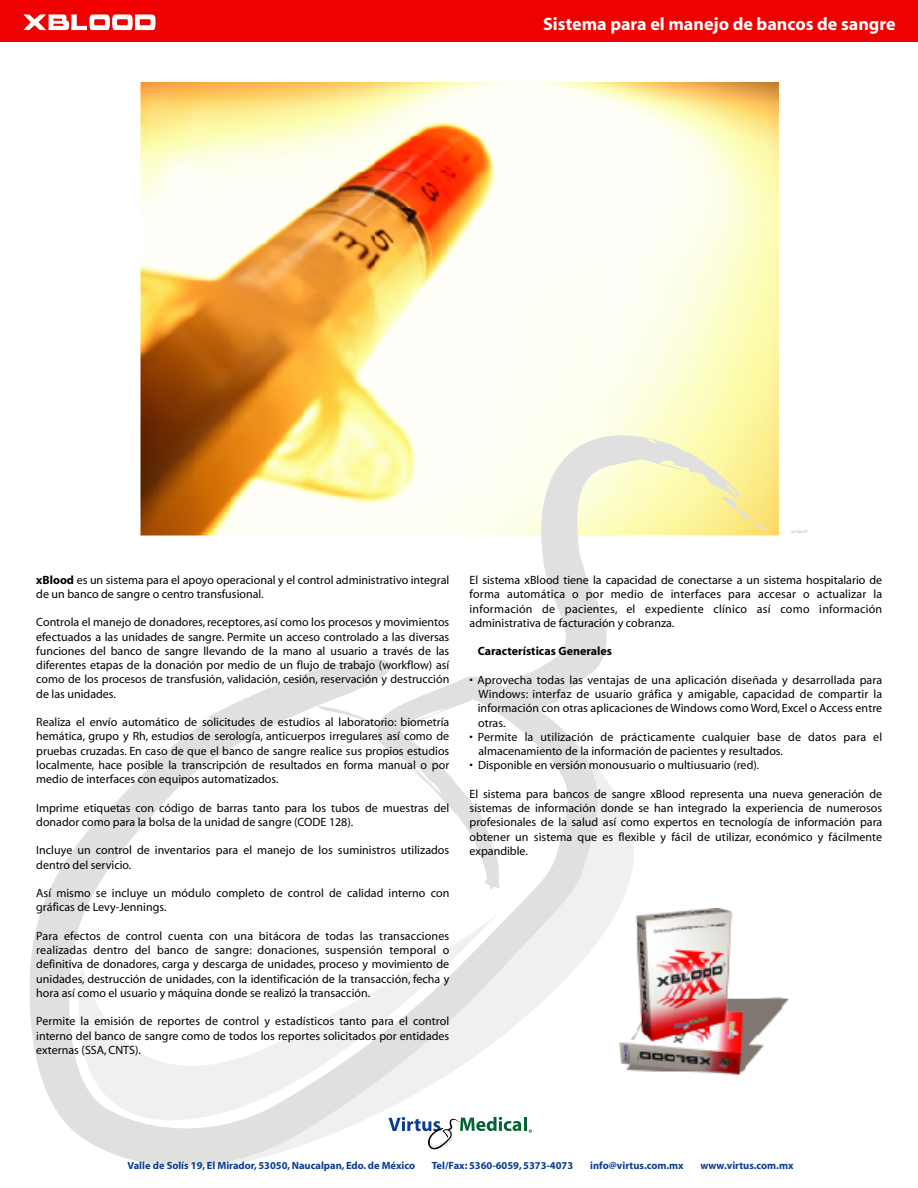
<style>
.page{position:relative;width:918px;height:1188px;background:#fff}
.page>*{position:absolute;margin:0;border:0;box-sizing:border-box;transform-origin:0 0}
.t1{font:700 18px "Myriad";color:#fff}
.t2{font:12px/14.2px "Myriad";color:#000;text-align:justify}
.t3{font:700 12px "Myriad";color:#000}
.t4{font:700 10.5px "Myriad";color:#0b3d91}
.s1{font-weight:700}
</style>
<div class="page">
<img style="left:662px;top:909px;width:128px;height:166px">
<img style="left:140px;top:82px;width:638px;height:454px">
<div style="left:0;top:0;width:918px;height:42px;background:#f00000"></div>
<svg style="left:598px;top:769px;width:64px;height:303px"></svg>
<svg style="left:29px;top:659px;width:569px;height:508px"></svg>
<svg style="left:478px;top:811px;width:16px;height:37px"></svg>
<svg style="left:741px;top:494px;width:30px;height:40px"></svg>
<svg style="left:790px;top:529px;width:18px;height:5px"></svg>
<svg style="left:498px;top:433px;width:243px;height:283px"></svg>
<svg style="left:690px;top:454px;width:9px;height:5px"></svg>
<svg style="left:66px;top:913px;width:433px;height:232px"></svg>
<svg style="left:23px;top:14px;width:132px;height:16px"></svg>
<svg style="left:389px;top:1117px;width:143px;height:34px"></svg>
<h1 class="t1" style="left:543px;top:14px;width:354px">Sistema para el manejo de bancos de sangre</h1>
<p class="t2" style="left:36px;top:573px;width:415px"><span class="s1">xBlood</span> es un sistema para el apoyo operacional y el control administrativo integral de un banco de sangre o centro transfusional.</p>
<p class="t2" style="left:36px;top:616px;width:415px">Controla el manejo de donadores,receptores, así como los procesos y movimientos efectuados a las unidades de sangre. Permite un acceso controlado a las diversas funciones del banco de sangre llevando de la mano al usuario a través de las diferentes etapas de la donación por medio de un flujo de trabajo (workflow) así como de los procesos de transfusión, validación, cesión, reservación y destrucción de las unidades.</p>
<p class="t2" style="left:36px;top:716px;width:415px">Realiza el envío automático de solicitudes de estudios al laboratorio: biometría hemática, grupo y Rh, estudios de serología, anticuerpos irregulares así como de pruebas cruzadas. En caso de que el banco de sangre realice sus propios estudios localmente, hace posible la transcripción de resultados en forma manual o por medio de interfaces con equipos automatizados.</p>
<p class="t2" style="left:36px;top:801px;width:415px">Imprime etiquetas con código de barras tanto para los tubos de muestras del donador como para la bolsa de la unidad de sangre (CODE 128).</p>
<p class="t2" style="left:36px;top:844px;width:415px">Incluye un control de inventarios para el manejo de los suministros utilizados dentro del servicio.</p>
<p class="t2" style="left:36px;top:887px;width:415px">Así mismo se incluye un módulo completo de control de calidad interno con gráficas de Levy-Jennings.</p>
<p class="t2" style="left:36px;top:929px;width:415px">Para efectos de control cuenta con una bitácora de todas las transacciones realizadas dentro del banco de sangre: donaciones, suspensión temporal o definitiva de donadores, carga y descarga de unidades, proceso y movimiento de unidades, destrucción de unidades, con la identificación de la transacción, fecha y hora así como el usuario y máquina donde se realizó la transacción.</p>
<p class="t2" style="left:36px;top:1015px;width:415px">Permite la emisión de reportes de control y estadísticos tanto para el control interno del banco de sangre como de todos los reportes solicitados por entidades externas (SSA,CNTS).</p>
<p class="t2" style="left:470px;top:574px;width:414px">El sistema xBlood tiene la capacidad de conectarse a un sistema hospitalario de forma automática o por medio de interfaces para accesar o actualizar la información de pacientes, el expediente clínico así como información administrativa de facturación y cobranza.</p>
<p class="t3" style="left:478px;top:645px;width:136px">Características Generales</p>
<p class="t2" style="left:478px;top:673px;width:406px;text-indent:-8px">• Aprovecha todas las ventajas de una aplicación diseñada y desarrollada para Windows: interfaz de usuario gráfica y amigable, capacidad de compartir la información con otras aplicaciones de Windows como Word, Excel o Access entre otras.</p>
<p class="t2" style="left:478px;top:730px;width:405px;text-indent:-9px">• Permite la utilización de prácticamente cualquier base de datos para el almacenamiento de la información de pacientes y resultados.</p>
<p class="t2" style="left:470px;top:759px;width:291px">• Disponible en versión monousuario o multiusuario (red).</p>
<p class="t2" style="left:470px;top:787px;width:414px">El sistema para bancos de sangre xBlood representa una nueva generación de sistemas de información donde se han integrado la experiencia de numerosos profesionales de la salud así como expertos en tecnología de información para obtener un sistema que es flexible y fácil de utilizar, económico y fácilmente expandible.</p>
<p class="t4" style="left:128px;top:1160px;width:289px">Valle de Solís 19, El Mirador, 53050,Naucalpan, Edo.de México</p>
<p class="t4" style="left:432px;top:1160px;width:143px">Tel/Fax: 5360-6059, 5373-4073</p>
<p class="t4" style="left:590px;top:1160px;width:95px">info@virtus.com.mx</p>
<p class="t4" style="left:701px;top:1160px;width:94px">www.virtus.com.mx</p>
</div>
